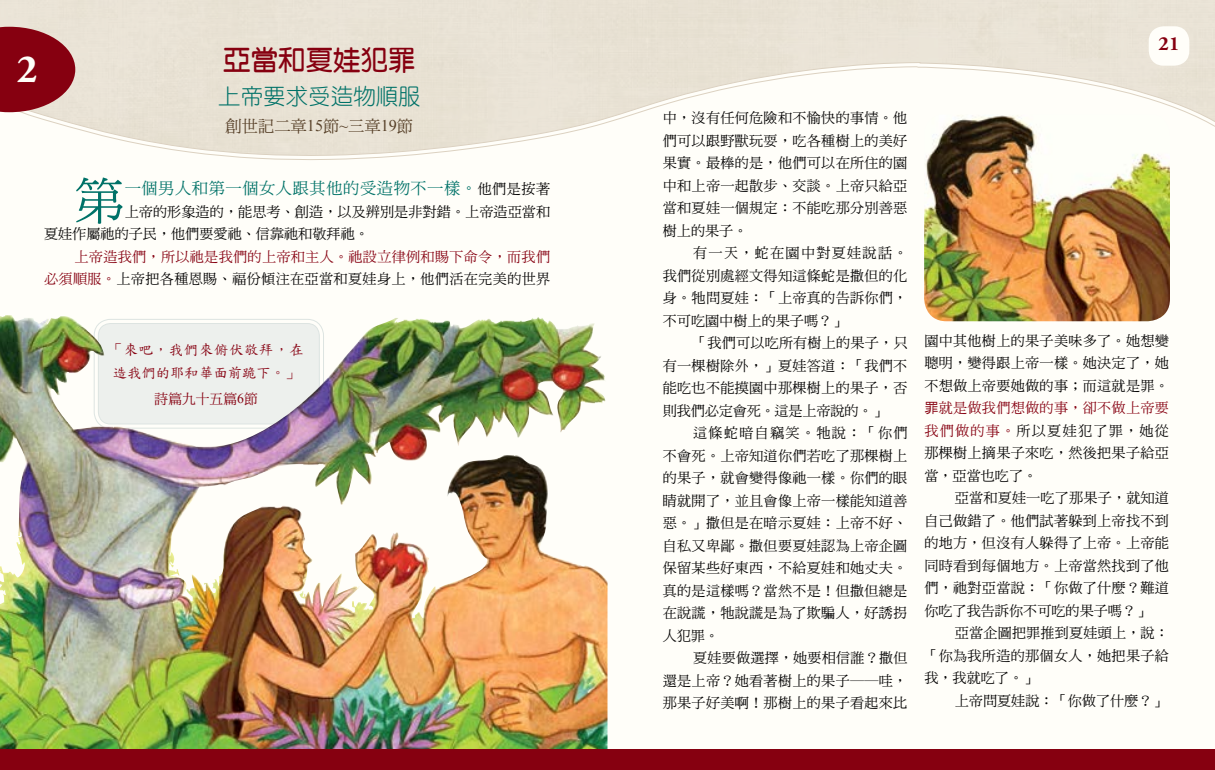
<style>
.page{position:relative;width:1215px;height:770px;background:#fff}
.page>*{position:absolute;margin:0;border:0;box-sizing:border-box;transform-origin:0 0}
.t1{font:50.12px "DF Ming W5 WIN BF";color:#007268}
.t2{font:700 40px "Adobe Garamond Pro";color:#fffef9}
.t3{font:27.5px "DF Yuan W7 WIN BF";color:#860010}
.t4{font:22.5px "DF Yuan W3 WIN BF";color:#007268}
.t5{font:700 20px "Adobe Garamond Pro";color:#860010}
.t6{font:16.25px "DF Ming W5 WIN BF";letter-spacing:.035em;color:#007268}
.t7{font:16.25px "DF Ming W5 WIN BF";color:#563f27}
.t8{font:14.38px/22.5px "DF Biao Kai W5 WIN BF";color:#860010}
.t9{font:14.12px/22.5px "DF Ming W5 WIN BF";letter-spacing:.02em;color:#000;text-align:justify}
.t10{font:14.12px/22.5px "DF Ming W5 WIN BF";letter-spacing:.025em;color:#860010;text-align:right}
.t11{font:14.12px "DF Ming W5 WIN BF";color:#000}
.t12{font:13.75px "DF Ming W5 WIN BF";color:#860010}
.s1{font-family:"Times New Roman"}
.s2{font-size:14.12px;color:#000}
.s3{color:#000}
.s4{font-family:"DF Hei W5 WIN BF";color:#860010}
.s5{color:#860010}
</style>
<div class="page">
<div style="left:0;top:0;width:1215px;height:769px;background:#fffef9"></div>
<svg style="left:0;top:0;width:1215px;height:156px"></svg>
<svg style="left:0;top:27px;width:75px;height:85px;background:#982933"></svg>
<div style="left:1149px;top:26px;width:40px;height:40px;background:#fffef9;border-radius:15px"></div>
<img style="left:924px;top:115px;width:246px;height:206px">
<img style="left:0;top:315px;width:608px;height:434px">
<div style="left:0;top:749px;width:1215px;height:20px;background:#860010"></div>
<h2 class="t2" style="left:17px;top:46px;width:22px">2</h2>
<h3 class="t3" style="left:223px;top:46px;width:194px">亞當和夏娃犯罪</h3>
<h3 class="t4" style="left:218px;top:85px;width:204px">上帝要求受造物順服</h3>
<p class="t7" style="left:226px;top:118px;width:189px">創世記二章<span class="s1">15</span>節<span class="s1">~</span>三章<span class="s1">19</span>節</p>
<p class="t9" style="left:663px;top:106px;width:246px">中，沒有任何危險和不愉快的事情。他們可以跟野獸玩耍，吃各種樹上的美好果實。最棒的是，他們可以在所住的園中和上帝一起散步、交談。上帝只給亞當和夏娃一個規定：不能吃那分別善惡樹上的果子。</p>
<p class="t9" style="left:663px;top:241px;width:246px;text-indent:30px">有一天，蛇在園中對夏娃說話。我們從別處經文得知這條蛇是撒但的化身。牠問夏娃：「上帝真的告訴你們，不可吃園中樹上的果子嗎？」</p>
<p class="t9" style="left:663px;top:331px;width:246px;text-indent:30px">「我們可以吃所有樹上的果子，只有一棵樹除外，」夏娃答道：「我們不能吃也不能摸園中那棵樹上的果子，否則我們必定會死。這是上帝說的。」</p>
<p class="t9" style="left:663px;top:421px;width:246px;text-indent:30px">這條蛇暗自竊笑。牠說：「你們不會死。上帝知道你們若吃了那棵樹上的果子，就會變得像祂一樣。你們的眼睛就開了，並且會像上帝一樣能知道善惡。」撒但是在暗示夏娃：上帝不好、自私又卑鄙。撒但要夏娃認為上帝企圖保留某些好東西，不給夏娃和她丈夫。真的是這樣嗎？當然不是！但撒但總是在說謊，牠說謊是為了欺騙人，好誘拐人犯罪。</p>
<p class="t9" style="left:663px;top:647px;width:246px;text-indent:30px">夏娃要做選擇，她要相信誰？撒但還是上帝？她看著樹上的果子――哇，那果子好美啊！那樹上的果子看起來比</p>
<h1 class="t1" style="left:75px;top:175px;width:52px">第</h1>
<p class="t6" style="left:125px;top:180px;width:427px">一個男人和第一個女人跟其他的受造物不一樣。<span class="s2">他們是按著</span></p>
<p class="t9" style="left:44px;top:200px;width:508px;text-indent:81px">上帝的形象造的，能思考、創造，以及辨別是非對錯。上帝造亞當和夏娃作屬祂的子民，他們要愛祂、信靠祂和敬拜祂。</p>
<p class="t10" style="left:44px;top:245px;width:508px">上帝造我們，所以祂是我們的上帝和主人。祂設立律例和賜下命令，而我們<br>必須順服。<span class="s3">上帝把各種恩賜、福份傾注在亞當和夏娃身上，他們活在完美的世界</span></p>
<p class="t8" style="left:109px;top:338px;width:197px">「來吧，我們來俯伏敬拜，在造我們的耶和華面前跪下。」</p>
<p class="t12" style="left:155px;top:391px;width:105px">詩篇九十五篇<span class="s1">6</span>節</p>
<h3 class="t5" style="left:1159px;top:32px;width:22px">21</h3>
<p class="t9" style="left:924px;top:329px;width:246px">園中其他樹上的果子美味多了。她想變聰明，變得跟上帝一樣。她決定了，她不想做上帝要她做的事；而這就是罪。<span class="s4">罪</span><span class="s5">就是做我們想做的事，卻不做上帝要我們做的事。</span>所以夏娃犯了罪，她從那棵樹上摘果子來吃，然後把果子給亞當，亞當也吃了。</p>
<p class="t9" style="left:924px;top:487px;width:246px;text-indent:30px">亞當和夏娃一吃了那果子，就知道自己做錯了。他們試著躲到上帝找不到的地方，但沒有人躲得了上帝。上帝能同時看到每個地方。上帝當然找到了他們，祂對亞當說：「你做了什麼？難道你吃了我告訴你不可吃的果子嗎？」</p>
<p class="t9" style="left:924px;top:622px;width:246px;text-indent:30px">亞當企圖把罪推到夏娃頭上，說：「你為我所造的那個女人，她把果子給我，我就吃了。」</p>
<p class="t11" style="left:955px;top:693px;width:213px">上帝問夏娃說：「你做了什麼？」</p>
</div>
